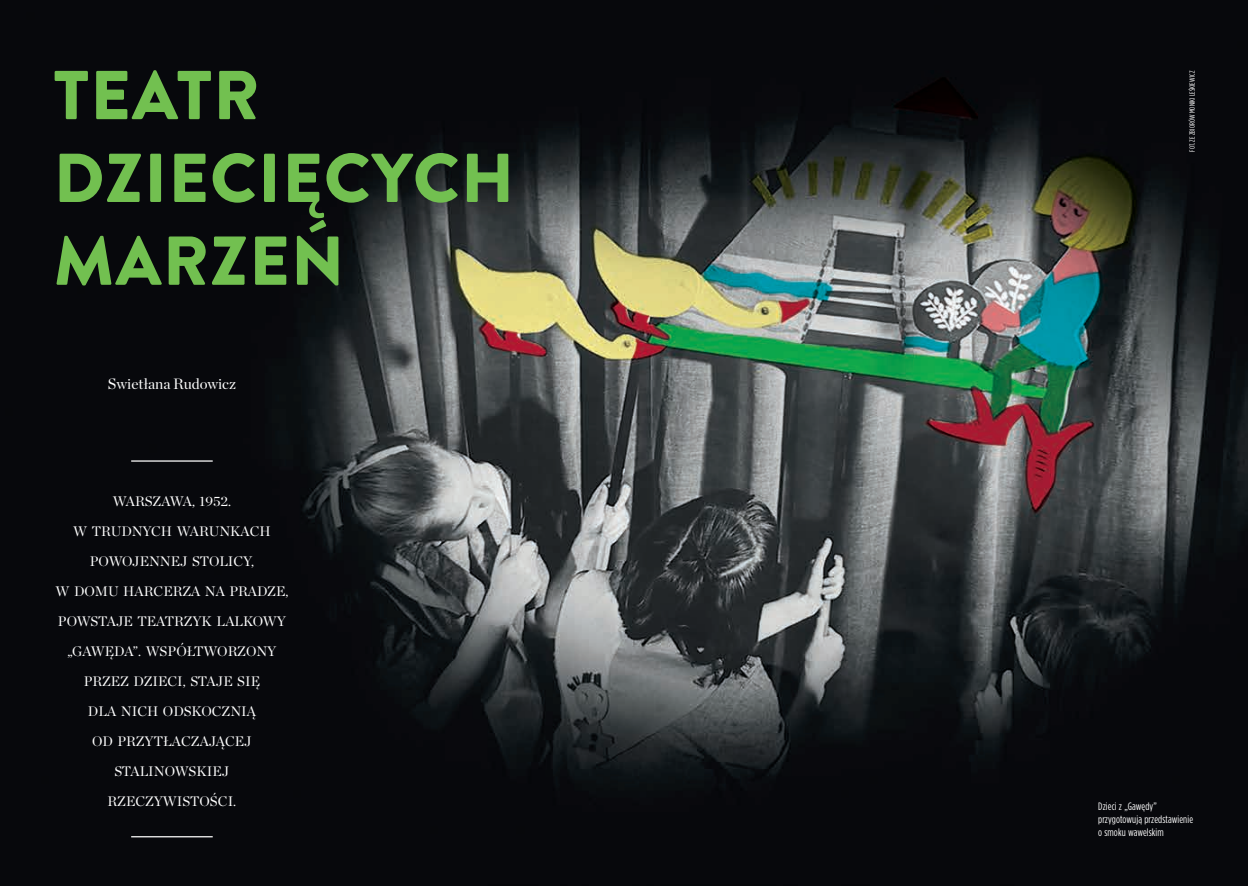
<style>
.page{position:relative;width:1248px;height:886px;background:#fff}
.page>*{position:absolute;margin:0;border:0;box-sizing:border-box;transform-origin:0 0}
.tyt_baza{font:900 69px/82.8px "Brandon Grotesque";letter-spacing:.02em;color:#72c050}
.autor{font:15px "Chronicle Display";color:#fff}
.lead_wstempniak_baza{font:13.75px/30px "Chronicle Display";color:#fff;text-align:center}
.fotopodpis{font:10.75px/12.9px "Gotham Condensed";letter-spacing:.01em;color:#fff}
.fotocredit{font:7.5px "Gotham Condensed";letter-spacing:.01em;color:#fff}
</style>
<div class="page">
<img style="left:0;top:0;width:1247px;height:886px">
<hr style="left:131px;top:460px;width:82px;height:2px;background:#fff">
<hr style="left:131px;top:836px;width:82px;height:1px;background:#fff">
<p class="tyt_baza" style="left:54px;top:55px;width:462px">TEATR<br>DZIECIĘCYCH<br>MARZEŃ</p>
<p class="autor" style="left:108px;top:373px;width:129px">Swietłana Rudowicz</p>
<p class="lead_wstempniak_baza" style="left:55px;top:485px;width:234px">WARSZAWA, 1952.<br>W TRUDNYCH WARUNKACH<br>POWOJENNEJ STOLICY,<br>W DOMU HARCERZA NA PRADZE,<br>POWSTAJE TEATRZYK LALKOWY „GAWĘDA”. WSPÓŁTWORZONY<br>PRZEZ DZIECI, STAJE SIĘ<br>DLA NICH ODSKOCZNIĄ<br>OD PRZYTŁACZAJĄCEJ<br>STALINOWSKIEJ<br>RZECZYWISTOŚCI.</p>
<p class="fotocredit" style="left:1187px;top:152px;width:82px;rotate:-90deg">FOT. ZE ZBIORÓW MONIKI LEŚKIEWICZ</p>
<p class="fotopodpis" style="left:1098px;top:800px;width:96px">Dzieci z „Gawędy” przygotowują przedstawienie o smoku wawelskim</p>
</div>
